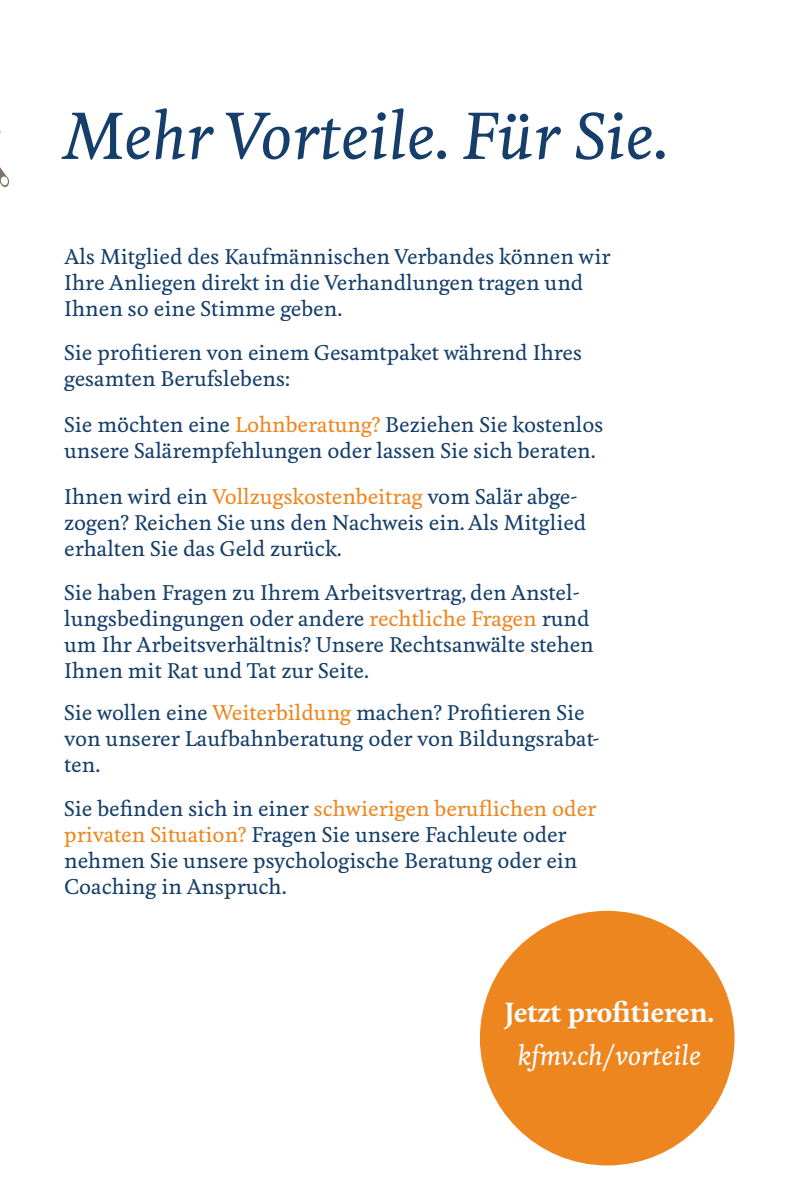
<style>
.page{position:relative;width:810px;height:1191px;background:#fff}
.page>*{position:absolute;margin:0;border:0;box-sizing:border-box;transform-origin:0 0}
.t1{font:italic 500 62px "Feijoa";color:#153f6a}
.t2{font:700 26px "Feijoa";color:#fff}
.t3{font:italic 500 26px "Feijoa";color:#fff}
.t4{font:500 20px/26px "Feijoa";color:#153f6a}
.s1{color:#ee8620}
</style>
<div class="page">
<svg style="left:0;top:130px;width:10px;height:57px"></svg>
<div style="left:480px;top:910px;width:254px;height:255px;background:#ee8620;border-radius:50%"></div>
<h1 class="t1" style="left:64px;top:96px;width:604px">Mehr Vorteile. Für Sie.</h1>
<p class="t4" style="left:64px;top:244px;width:548px">Als Mitglied des Kaufmännischen Verbandes können wir<br>Ihre Anliegen direkt in die Verhandlungen tragen und<br>Ihnen so eine Stimme geben.</p>
<p class="t4" style="left:64px;top:340px;width:519px">Sie profitieren von einem Gesamtpaket während Ihres gesamten Berufslebens:</p>
<p class="t4" style="left:64px;top:412px;width:541px">Sie möchten eine <span class="s1">Lohnberatung?</span> Beziehen Sie kostenlos unsere Salärempfehlungen oder lassen Sie sich beraten.</p>
<p class="t4" style="left:64px;top:484px;width:523px">Ihnen wird ein <span class="s1">Vollzugskostenbeitrag</span> vom Salär abge&shy;zogen? Reichen Sie uns den Nachweis ein. Als Mitglied erhalten Sie das Geld zurück.</p>
<p class="t4" style="left:64px;top:580px;width:531px">Sie haben Fragen zu Ihrem Arbeitsvertrag, den Anstel&shy;lungsbedingungen oder andere <span class="s1">rechtliche Fragen</span> rund um Ihr Arbeitsverhältnis? Unsere Rechtsanwälte stehen Ihnen mit Rat und Tat zur Seite.</p>
<p class="t4" style="left:64px;top:700px;width:536px">Sie wollen eine <span class="s1">Weiterbildung</span> machen? Profitieren Sie von unserer Laufbahnberatung oder von Bildungsrabat&shy;ten.</p>
<p class="t4" style="left:64px;top:796px;width:533px">Sie befinden sich in einer <span class="s1">schwierigen beruflichen oder privaten Situation?</span> Fragen Sie unsere Fachleute oder nehmen Sie unsere psychologische Beratung oder ein Coaching in Anspruch.</p>
<h2 class="t2" style="left:505px;top:994px;width:211px">Jetzt profitieren.</h2>
<h2 class="t3" style="left:517px;top:1038px;width:185px">kfmv.ch/vorteile</h2>
</div>
